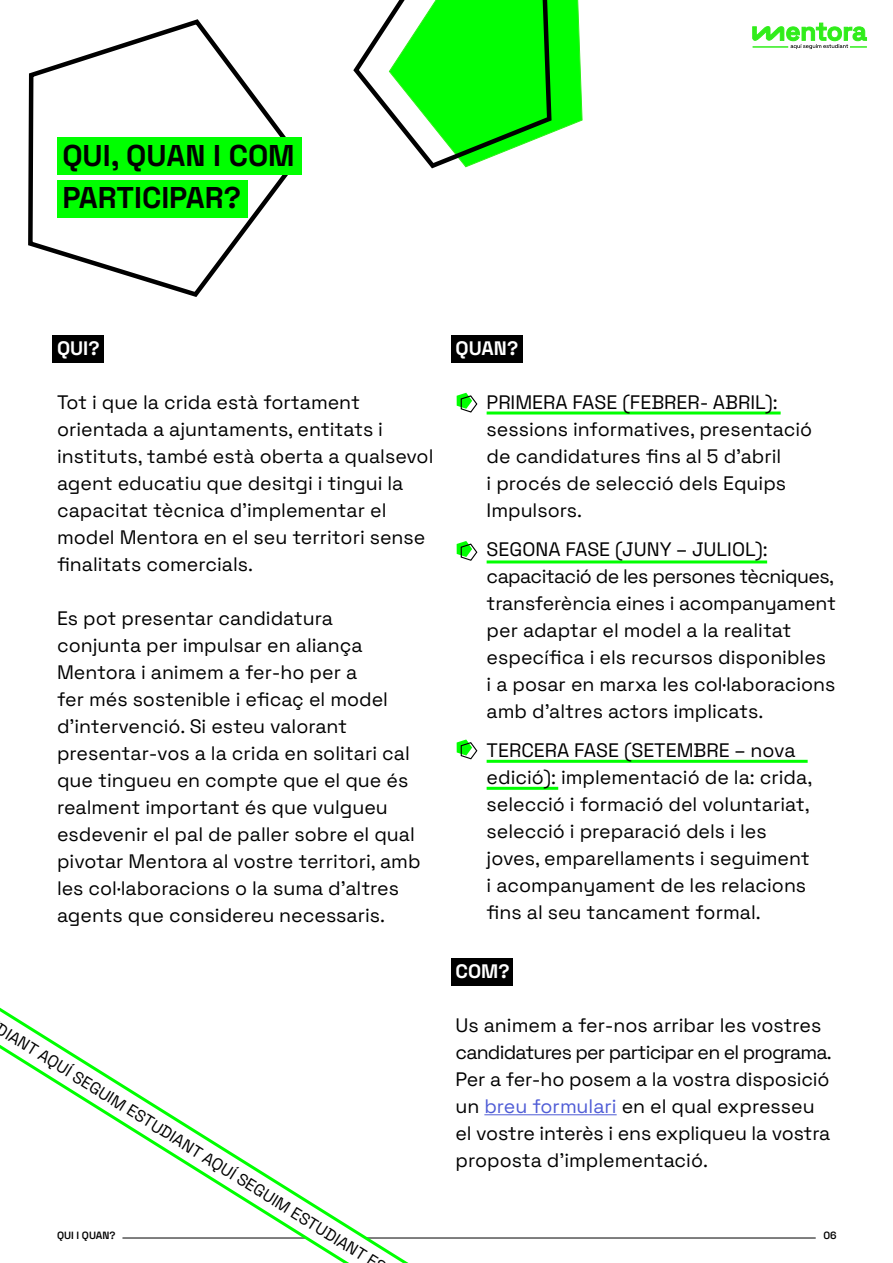
<style>
.page{position:relative;width:893px;height:1263px;background:#fff}
.page>*{position:absolute;margin:0;border:0;box-sizing:border-box;transform-origin:0 0}
.t1{font:700 30px/42px "Space Grotesk";color:#000}
.t2{font:19.5px/27px "Space Grotesk";color:#000}
.t3{font:700 19.5px "Space Grotesk";color:#fff}
.t4{font:16.5px "Space Grotesk";color:#000}
.t5{font:600 10.5px "Space Grotesk";color:#000}
.s1{color:#4f5cd6}
</style>
<div class="page">
<svg style="left:752px;top:23px;width:115px;height:26px"></svg>
<svg style="left:28px;top:19px;width:274px;height:278px"></svg>
<div style="left:57px;top:180px;width:190px;height:37px;background:#0f0"></div>
<div style="left:52px;top:335px;width:52px;height:27px;background:#000"></div>
<div style="left:451px;top:959px;width:61px;height:27px;background:#000"></div>
<div style="left:451px;top:335px;width:72px;height:27px;background:#000"></div>
<div style="left:57px;top:137px;width:244px;height:38px;background:#0f0"></div>
<svg style="left:353px;top:0;width:229px;height:169px"></svg>
<hr style="left:484px;top:1114px;width:133px;height:1px;background:#4f5cd6">
<hr style="left:122px;top:1237px;width:694px;height:1px;background:#000">
<svg style="left:0;top:742px;width:490px;height:521px"></svg>
<hr style="left:487px;top:411px;width:294px;height:3px;background:#0f0">
<hr style="left:487px;top:560px;width:280px;height:3px;background:#0f0">
<hr style="left:487px;top:760px;width:321px;height:3px;background:#0f0">
<hr style="left:487px;top:787px;width:71px;height:3px;background:#0f0">
<svg style="left:457px;top:393px;width:21px;height:20px"></svg>
<svg style="left:457px;top:541px;width:21px;height:20px"></svg>
<svg style="left:457px;top:739px;width:21px;height:21px"></svg>
<h1 class="t1" style="left:62px;top:133px;width:234px">QUI, QUAN I COM<br>PARTICIPAR?</h1>
<p class="t3" style="left:57px;top:334px;width:44px">QUI?</p>
<p class="t2" style="left:57px;top:387px;width:378px">Tot i que la crida està fortament orientada a ajuntaments, entitats i instituts, també està oberta a qualsevol agent educatiu que desitgi i tingui la capacitat tècnica d’implementar el model Mentora en el seu territori sense finalitats comercials.</p>
<p class="t2" style="left:57px;top:603px;width:365px">Es pot presentar candidatura conjunta per impulsar en aliança Mentora i animem a fer-ho per a<br>fer més sostenible i eficaç el model d’intervenció. Si esteu valorant presentar-vos a la crida en solitari cal que tingueu en compte que el que és realment important és que vulgueu esdevenir el pal de paller sobre el qual pivotar Mentora al vostre territori, amb les col·laboracions o la suma d’altres agents que considereu necessaris.</p>
<p class="t3" style="left:455px;top:334px;width:64px">QUAN?</p>
<p class="t2" style="left:487px;top:388px;width:327px">PRIMERA FASE (FEBRER- ABRIL): sessions informatives, presentació de candidatures fins al 5 d’abril<br>i procés de selecció dels Equips<br>Impulsors.</p>
<p class="t2" style="left:487px;top:535px;width:351px">SEGONA FASE (JUNY – JULIOL): capacitació de les persones tècniques, transferència eines i acompanyament per adaptar el model a la realitat específica i els recursos disponibles<br>i a posar en marxa les col·laboracions amb d’altres actors implicats.</p>
<p class="t2" style="left:487px;top:736px;width:327px">TERCERA FASE (SETEMBRE – nova edició): implementació de la: crida, selecció i formació del voluntariat, selecció i preparació dels i les joves, emparellaments i seguiment i acompanyament de les relacions fins al seu tancament formal.</p>
<p class="t3" style="left:455px;top:957px;width:56px">COM?</p>
<p class="t2" style="left:455px;top:1010px;width:378px">Us animem a fer-nos arribar les vostres candidatures per participar en el programa.<br>Per a fer-ho posem a la vostra disposició un <span class="s1">breu formulari</span> en el qual expresseu el vostre interès i ens expliqueu la vostra proposta d’implementació.</p>
<p class="t4" style="left:4px;top:1016px;width:448px;rotate:32deg">DIANT AQUÍ SEGUIM ESTUDIANT AQUÍ SEGUIM ESTUDIANT E</p>
<p class="t5" style="left:57px;top:1228px;width:60px">QUI I QUAN?</p>
<p class="t5" style="left:823px;top:1228px;width:15px">06</p>
</div>
